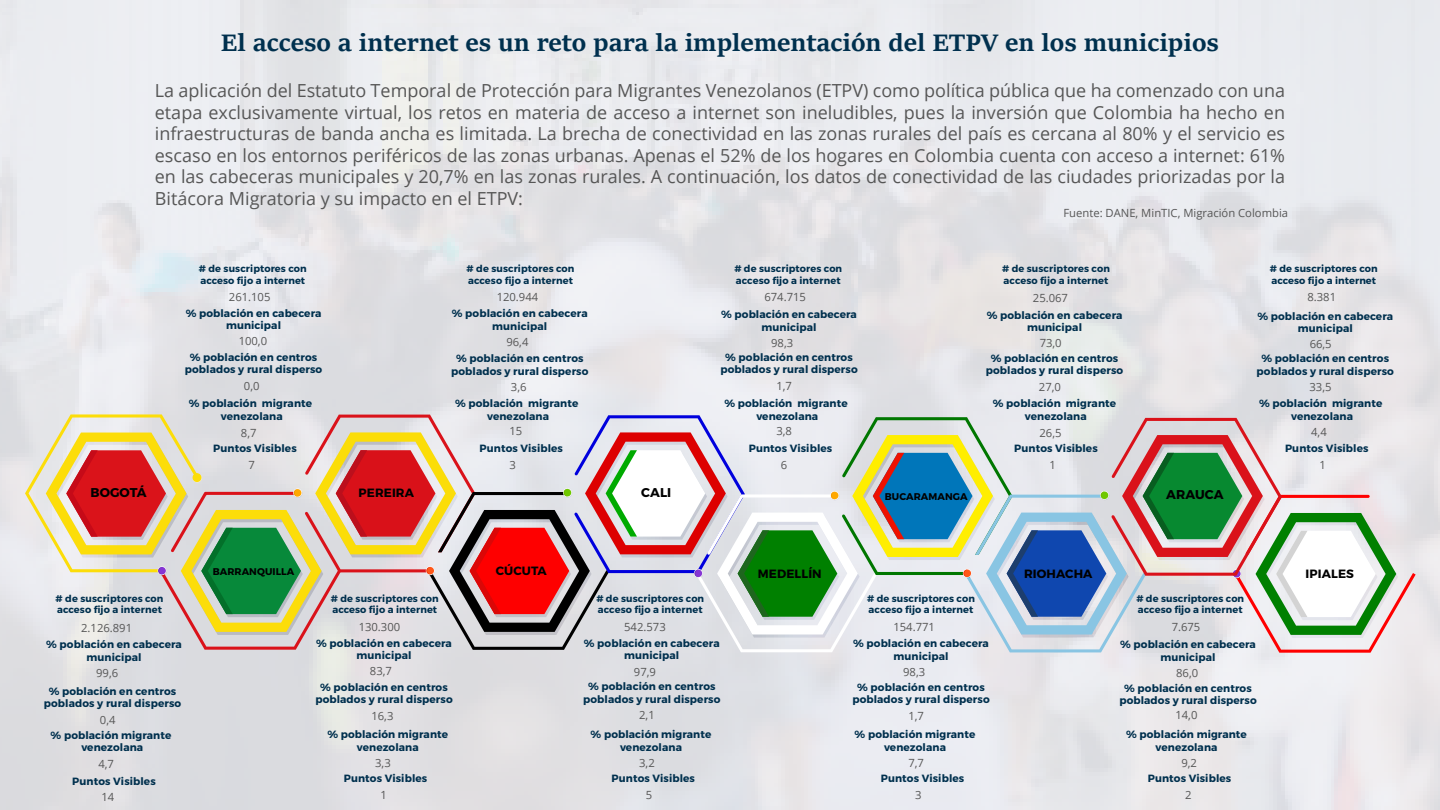
<style>
.page{position:relative;width:1440px;height:810px;background:#fff}
.page>*{position:absolute;margin:0;border:0;box-sizing:border-box;transform-origin:0 0}
.t1{font:700 26.25px "Sitka Subheading";color:#00304e}
.t2{font:18px/21.6px "Open Sans";color:#565656;text-align:justify}
.t3{font:700 12.75px "Montserrat";letter-spacing:.01em;color:#000}
.t4{font:700 12px "Montserrat";letter-spacing:.01em;color:#000}
.t5{font:11.25px "Open Sans";color:#565656}
.t6{font:700 10.5px/12.6px "Montserrat";letter-spacing:.01em;color:#00304e;text-align:center}
.t7{font:700 9.75px/11.7px "Montserrat";letter-spacing:.01em;color:#00304e}
.t8{font:700 9.75px "Montserrat";letter-spacing:.01em;color:#000}
</style>
<div class="page">
<svg style="left:25px;top:414px;width:1391px;height:239px;background:#c5bdb2"></svg>
<h1 class="t1" style="left:221px;top:23px;width:999px">El acceso a internet es un reto para la implementación del ETPV en los municipios</h1>
<p class="t2" style="left:155px;top:79px;width:1132px">La aplicación del Estatuto Temporal de Protección para Migrantes Venezolanos (ETPV) como política pública que ha comenzado con una etapa exclusivamente virtual, los retos en materia de acceso a internet son ineludibles, pues la inversión que Colombia ha hecho en infraestructuras de banda ancha es limitada. La brecha de conectividad en las zonas rurales del país es cercana al 80% y el servicio es escaso en los entornos periféricos de las zonas urbanas. Apenas el 52% de los hogares en Colombia cuenta con acceso a internet: 61% en las cabeceras municipales y 20,7% en las zonas rurales. A continuación, los datos de conectividad de las ciudades priorizadas por la Bitácora Migratoria y su impacto en el ETPV:</p>
<p class="t5" style="left:1063px;top:205px;width:226px">Fuente: DANE, MinTIC, Migración Colombia</p>
<p class="t3" style="left:91px;top:484px;width:57px">BOGOTÁ</p>
<p class="t7" style="left:199px;top:263px;width:109px"># de suscriptores con acceso fijo a internet</p>
<p class="t5" style="left:229px;top:289px;width:43px">261.105</p>
<p class="t7" style="left:467px;top:263px;width:109px"># de suscriptores con acceso fijo a internet</p>
<p class="t5" style="left:497px;top:289px;width:43px">120.944</p>
<p class="t7" style="left:734px;top:263px;width:109px"># de suscriptores con acceso fijo a internet</p>
<p class="t5" style="left:764px;top:289px;width:43px">674.715</p>
<p class="t7" style="left:1002px;top:263px;width:109px"># de suscriptores con acceso fijo a internet</p>
<p class="t5" style="left:1033px;top:290px;width:37px">25.067</p>
<p class="t7" style="left:1270px;top:263px;width:109px"># de suscriptores con acceso fijo a internet</p>
<p class="t5" style="left:1307px;top:289px;width:30px">8.381</p>
<p class="t6" style="left:186px;top:307px;width:137px">% población en cabecera municipal</p>
<p class="t6" style="left:452px;top:307px;width:137px">% población en cabecera municipal</p>
<p class="t6" style="left:721px;top:308px;width:137px">% población en cabecera municipal</p>
<p class="t6" style="left:987px;top:309px;width:137px">% población en cabecera municipal</p>
<p class="t6" style="left:1257px;top:310px;width:137px">% población en cabecera municipal</p>
<p class="t5" style="left:239px;top:333px;width:30px">100,0</p>
<p class="t5" style="left:506px;top:334px;width:24px">96,4</p>
<p class="t5" style="left:771px;top:335px;width:24px">98,3</p>
<p class="t5" style="left:1040px;top:336px;width:24px">73,0</p>
<p class="t5" style="left:1310px;top:336px;width:24px">66,5</p>
<p class="t6" style="left:185px;top:351px;width:139px">% población en centros poblados y rural disperso</p>
<p class="t6" style="left:451px;top:352px;width:139px">% población en centros poblados y rural disperso</p>
<p class="t6" style="left:720px;top:351px;width:139px">% población en centros poblados y rural disperso</p>
<p class="t6" style="left:986px;top:352px;width:139px">% población en centros poblados y rural disperso</p>
<p class="t6" style="left:1257px;top:352px;width:139px">% población en centros poblados y rural disperso</p>
<p class="t5" style="left:244px;top:378px;width:17px">0,0</p>
<p class="t5" style="left:511px;top:379px;width:17px">3,6</p>
<p class="t5" style="left:776px;top:378px;width:17px">1,7</p>
<p class="t5" style="left:1039px;top:379px;width:24px">27,0</p>
<p class="t5" style="left:1309px;top:380px;width:24px">33,5</p>
<p class="t6" style="left:189px;top:397px;width:125px">% población migrante venezolana</p>
<p class="t6" style="left:455px;top:397px;width:125px">% población migrante venezolana</p>
<p class="t6" style="left:724px;top:397px;width:125px">% población migrante venezolana</p>
<p class="t6" style="left:993px;top:397px;width:125px">% población migrante venezolana</p>
<p class="t6" style="left:1259px;top:397px;width:125px">% población migrante venezolana</p>
<p class="t5" style="left:241px;top:425px;width:17px">8,7</p>
<p class="t5" style="left:248px;top:457px;width:8px">7</p>
<p class="t6" style="left:213px;top:442px;width:85px">Puntos Visibles</p>
<p class="t5" style="left:509px;top:423px;width:14px">15</p>
<p class="t5" style="left:509px;top:457px;width:8px">3</p>
<p class="t6" style="left:480px;top:442px;width:85px">Puntos Visibles</p>
<p class="t5" style="left:776px;top:423px;width:17px">3,8</p>
<p class="t5" style="left:781px;top:457px;width:8px">6</p>
<p class="t6" style="left:749px;top:442px;width:85px">Puntos Visibles</p>
<p class="t5" style="left:1040px;top:425px;width:24px">26,5</p>
<p class="t5" style="left:1049px;top:457px;width:8px">1</p>
<p class="t6" style="left:1014px;top:442px;width:85px">Puntos Visibles</p>
<p class="t5" style="left:1311px;top:424px;width:17px">4,4</p>
<p class="t5" style="left:1319px;top:457px;width:8px">1</p>
<p class="t6" style="left:1285px;top:442px;width:85px">Puntos Visibles</p>
<p class="t4" style="left:359px;top:485px;width:57px">PEREIRA</p>
<p class="t8" style="left:885px;top:490px;width:84px">BUCARAMANGA</p>
<p class="t3" style="left:641px;top:485px;width:32px">CALI</p>
<p class="t3" style="left:1166px;top:487px;width:59px">ARAUCA</p>
<p class="t7" style="left:56px;top:592px;width:109px"># de suscriptores con acceso fijo a internet</p>
<p class="t5" style="left:81px;top:620px;width:53px">2.126.891</p>
<p class="t8" style="left:213px;top:565px;width:83px">BARRANQUILLA</p>
<p class="t7" style="left:331px;top:592px;width:109px"># de suscriptores con acceso fijo a internet</p>
<p class="t5" style="left:359px;top:619px;width:43px">130.300</p>
<p class="t4" style="left:496px;top:564px;width:53px">CÚCUTA</p>
<p class="t7" style="left:596px;top:592px;width:109px"># de suscriptores con acceso fijo a internet</p>
<p class="t5" style="left:624px;top:619px;width:43px">542.573</p>
<p class="t4" style="left:758px;top:566px;width:65px">MEDELLÍN</p>
<p class="t4" style="left:1024px;top:566px;width:70px">RIOHACHA</p>
<p class="t4" style="left:1306px;top:566px;width:50px">IPIALES</p>
<p class="t7" style="left:867px;top:592px;width:109px"># de suscriptores con acceso fijo a internet</p>
<p class="t5" style="left:893px;top:619px;width:43px">154.771</p>
<p class="t7" style="left:1136px;top:592px;width:109px"># de suscriptores con acceso fijo a internet</p>
<p class="t5" style="left:1172px;top:619px;width:30px">7.675</p>
<p class="t6" style="left:46px;top:638px;width:137px">% población en cabecera municipal</p>
<p class="t6" style="left:316px;top:637px;width:137px">% población en cabecera municipal</p>
<p class="t6" style="left:584px;top:637px;width:137px">% población en cabecera municipal</p>
<p class="t6" style="left:853px;top:637px;width:137px">% población en cabecera municipal</p>
<p class="t6" style="left:1120px;top:638px;width:137px">% población en cabecera municipal</p>
<p class="t5" style="left:96px;top:666px;width:24px">99,6</p>
<p class="t5" style="left:370px;top:663px;width:24px">83,7</p>
<p class="t5" style="left:634px;top:664px;width:24px">97,9</p>
<p class="t5" style="left:903px;top:664px;width:24px">98,3</p>
<p class="t5" style="left:1176px;top:665px;width:24px">86,0</p>
<p class="t6" style="left:44px;top:685px;width:139px">% población en centros poblados y rural disperso</p>
<p class="t5" style="left:100px;top:712px;width:17px">0,4</p>
<p class="t6" style="left:315px;top:681px;width:139px">% población en centros poblados y rural disperso</p>
<p class="t5" style="left:371px;top:708px;width:24px">16,3</p>
<p class="t6" style="left:583px;top:680px;width:139px">% población en centros poblados y rural disperso</p>
<p class="t5" style="left:639px;top:708px;width:17px">2,1</p>
<p class="t6" style="left:852px;top:681px;width:139px">% población en centros poblados y rural disperso</p>
<p class="t5" style="left:908px;top:708px;width:17px">1,7</p>
<p class="t6" style="left:1119px;top:682px;width:139px">% población en centros poblados y rural disperso</p>
<p class="t5" style="left:1175px;top:707px;width:24px">14,0</p>
<p class="t6" style="left:51px;top:729px;width:122px">% población migrante venezolana</p>
<p class="t6" style="left:327px;top:728px;width:122px">% población migrante venezolana</p>
<p class="t6" style="left:591px;top:728px;width:122px">% población migrante venezolana</p>
<p class="t6" style="left:855px;top:728px;width:122px">% población migrante venezolana</p>
<p class="t6" style="left:1126px;top:728px;width:122px">% población migrante venezolana</p>
<p class="t5" style="left:98px;top:756px;width:17px">4,7</p>
<p class="t5" style="left:101px;top:789px;width:14px">14</p>
<p class="t6" style="left:72px;top:775px;width:85px">Puntos Visibles</p>
<p class="t5" style="left:375px;top:756px;width:17px">3,3</p>
<p class="t5" style="left:380px;top:787px;width:8px">1</p>
<p class="t6" style="left:344px;top:772px;width:85px">Puntos Visibles</p>
<p class="t5" style="left:639px;top:756px;width:17px">3,2</p>
<p class="t5" style="left:646px;top:787px;width:8px">5</p>
<p class="t6" style="left:612px;top:772px;width:85px">Puntos Visibles</p>
<p class="t5" style="left:908px;top:756px;width:17px">7,7</p>
<p class="t5" style="left:915px;top:787px;width:8px">3</p>
<p class="t6" style="left:881px;top:772px;width:85px">Puntos Visibles</p>
<p class="t5" style="left:1181px;top:755px;width:17px">9,2</p>
<p class="t5" style="left:1185px;top:787px;width:8px">2</p>
<p class="t6" style="left:1148px;top:772px;width:85px">Puntos Visibles</p>
</div>
